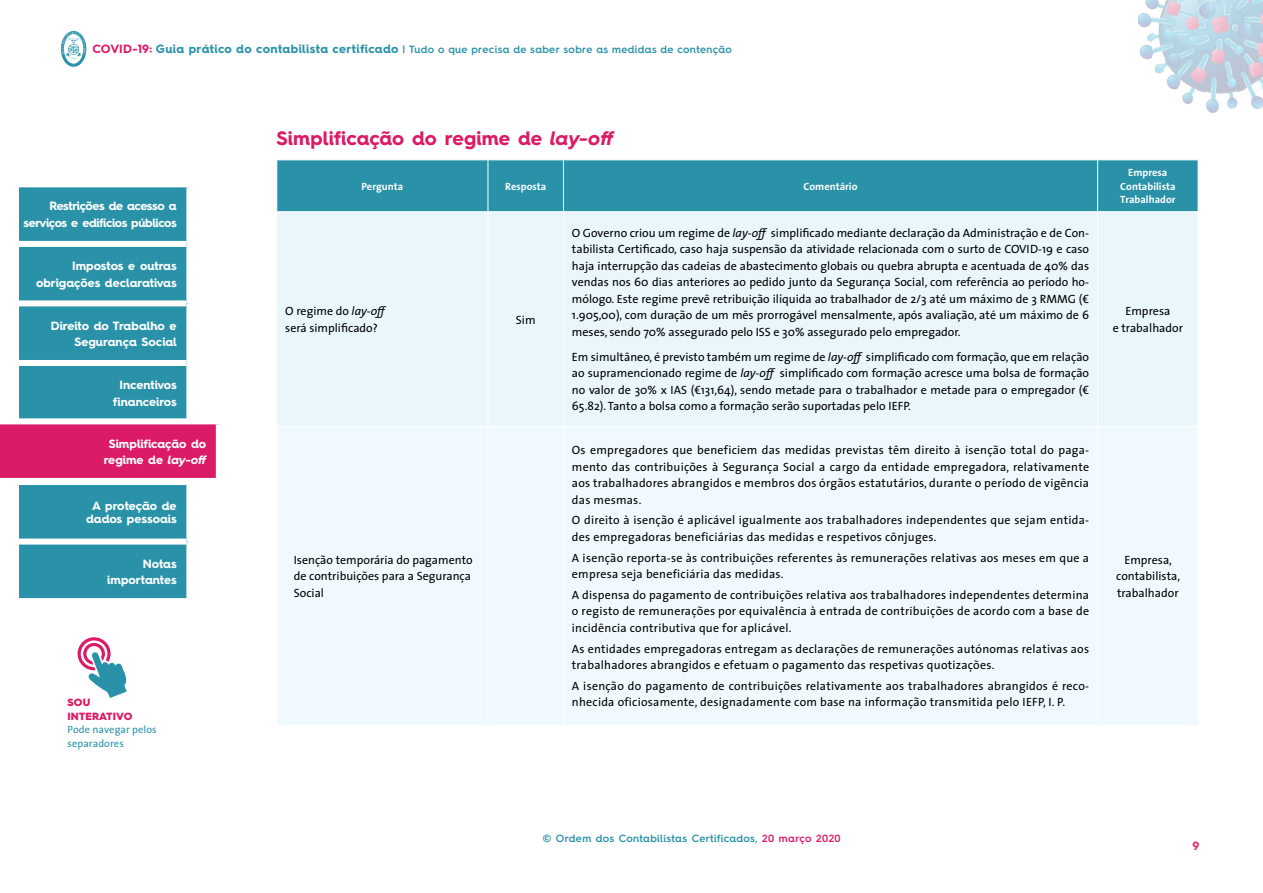
<style>
.page{position:relative;width:1263px;height:893px;background:#fff}
.page>*{position:absolute;margin:0;border:0;box-sizing:border-box;transform-origin:0 0}
.t1{font:700 19.5px "Hurme Geometric Sans 4";color:#db1b67}
.t2{font:12px/16.5px "The Sans";letter-spacing:.02em;color:#000;text-align:justify}
.t3{font:700 12px/16.5px "Hurme Geometric Sans 4";letter-spacing:-.005em;color:#fff;text-align:center}
.t4{font:12px/16.5px "The Sans";color:#000}
.t5{font:700 12px/16.5px "Hurme Geometric Sans 4";letter-spacing:-.035em;color:#fff;text-align:right}
.t6{font:700 12px "Hurme Geometric Sans 4";color:#db1b67}
.t7{font:600 10.5px "Hurme Geometric Sans 4";letter-spacing:.03em;color:#2992a8}
.t8{font:700 10.5px/13.5px "The Sans";color:#fff;text-align:center}
.t9{font:10.5px/13.5px "The Sans";letter-spacing:.01em;color:#2992a8}
.t10{font:900 10.5px/13.5px "Hurme Geometric Sans 4";letter-spacing:.02em;color:#db1b67}
.s1{font-weight:700;font-size:12px;color:#db1b67}
.s2{font-weight:700;font-size:12px}
.s3{font-style:italic}
.s4{color:#db1b67}
</style>
<div class="page">
<div style="left:19px;top:187px;width:167px;height:411px;background:#2992a8"></div>
<div style="left:0;top:241px;width:186px;height:6px;background:#fff"></div>
<div style="left:0;top:300px;width:186px;height:6px;background:#fff"></div>
<div style="left:0;top:360px;width:186px;height:6px;background:#fff"></div>
<div style="left:0;top:479px;width:186px;height:6px;background:#fff"></div>
<div style="left:0;top:539px;width:186px;height:6px;background:#fff"></div>
<svg style="left:78px;top:637px;width:49px;height:61px"></svg>
<img style="left:1204px;top:0;width:33px;height:113px">
<img style="left:1251px;top:0;width:12px;height:109px">
<img style="left:1178px;top:0;width:20px;height:104px">
<img style="left:1244px;top:0;width:7px;height:95px">
<img style="left:1164px;top:0;width:14px;height:90px">
<img style="left:1198px;top:0;width:6px;height:93px">
<img style="left:1237px;top:0;width:7px;height:92px">
<img style="left:1151px;top:0;width:13px;height:74px">
<img style="left:1139px;top:41px;width:12px;height:19px">
<img style="left:1145px;top:0;width:6px;height:41px">
<img style="left:1138px;top:13px;width:7px;height:15px">
<svg style="left:61px;top:31px;width:25px;height:36px"></svg>
<div style="left:277px;top:160px;width:921px;height:51px;background:#2992a8"></div>
<div style="left:277px;top:212px;width:921px;height:214px;background:#e9f7fc"></div>
<div style="left:277px;top:427px;width:920px;height:298px;background:#f0f9fd"></div>
<hr style="left:488px;top:160px;width:1px;height:51px;background:#fff">
<hr style="left:563px;top:160px;width:1px;height:51px;background:#fff">
<hr style="left:1097px;top:160px;width:1px;height:51px;background:#fff">
<hr style="left:488px;top:212px;width:1px;height:214px;background:#fff">
<hr style="left:563px;top:212px;width:1px;height:214px;background:#fff">
<hr style="left:1097px;top:212px;width:1px;height:214px;background:#fff">
<hr style="left:488px;top:427px;width:1px;height:298px;background:#fff">
<hr style="left:563px;top:427px;width:1px;height:298px;background:#fff">
<hr style="left:1097px;top:427px;width:1px;height:298px;background:#fff">
<div style="left:0;top:421px;width:219px;height:60px;background:#db1b67"></div>
<div style="left:0;top:418px;width:222px;height:6px;background:#fff"></div>
<div style="left:216px;top:424px;width:6px;height:54px;background:#fff"></div>
<div style="left:0;top:478px;width:222px;height:6px;background:#fff"></div>
<p class="t7" style="left:92px;top:42px;width:641px"><span class="s1">COVID-19:</span> <span class="s2">Guia prático do contabilista certificado</span> | Tudo o que precisa de saber sobre as medidas de contenção</p>
<p class="t5" style="left:23px;top:198px;width:155px">Restrições de acesso a serviços e edifícios públicos</p>
<p class="t3" style="left:36px;top:257px;width:142px;text-align:right">Impostos e outras obrigações declarativas</p>
<p class="t3" style="left:51px;top:317px;width:128px;text-align:right">Direito do Trabalho e<br>Segurança Social</p>
<p class="t3" style="left:113px;top:376px;width:65px">Incentivos financeiros</p>
<p class="t3" style="left:74px;top:436px;width:105px">Simplificação do regim de <span class="s3">lay-off</span></p>
<p class="t3" style="left:86px;top:498px;width:92px;line-height:13.5px">A proteção de dados pessoais</p>
<p class="t3" style="left:107px;top:555px;width:71px;text-align:right">Notas importantes</p>
<p class="t3" style="left:104px;top:435px;width:105px">Simplificação do regime de <span class="s3">lay-off</span></p>
<p class="t10" style="left:68px;top:695px;width:66px">SOU<br>INTERATIVO</p>
<p class="t9" style="left:68px;top:722px;width:91px">Pode navegar pelos separadores</p>
<h1 class="t1" style="left:276px;top:124px;width:340px">Simplificação do regime de <span class="s3">lay-off</span></h1>
<p class="t8" style="left:361px;top:179px;width:43px">Pergunta</p>
<p class="t8" style="left:505px;top:179px;width:43px">Resposta</p>
<p class="t8" style="left:803px;top:179px;width:56px">Comentário</p>
<p class="t4" style="left:285px;top:303px;width:105px">O regime do <span class="s3">lay-off </span>será simplificado?</p>
<p class="t2" style="left:516px;top:311px;width:21px">Sim</p>
<p class="t4" style="left:294px;top:551px;width:180px">Isenção temporária do pagamento de contribuições para a Segurança<br>Social</p>
<p class="t2" style="left:572px;top:224px;width:519px">O Governo criou um regime de <span class="s3">lay-off</span> simplificado mediante declaração da Administração e de Con&shy;tabilista Certificado, caso haja suspensão da atividade relacionada com o surto de COVID-19 e caso haja interrupção das cadeias de abastecimento globais ou quebra abrupta e acentuada de 40% das vendas nos 60 dias anteriores ao pedido junto da Segurança Social, com referência ao período ho&shy;mólogo. Este regime prevê retribuição ilíquida ao trabalhador de 2/3 até um máximo de 3 RMMG (€ 1.905,00), com duração de um mês prorrogável mensalmente, após avaliação, até um máximo de 6 meses, sendo 70% assegurado pelo ISS e 30% assegurado pelo empregador.</p>
<p class="t2" style="left:572px;top:348px;width:519px">Em simultâneo, é previsto também um regime de <span class="s3">lay-off</span> simplificado com formação, que em relação ao supramencionado regime de <span class="s3">lay-off</span> simplificado com formação acresce uma bolsa de formação no valor de 30% x IAS (€131,64), sendo metade para o trabalhador e metade para o empregador (€ 65.82). Tanto a bolsa como a formação serão suportadas pelo IEFP.</p>
<p class="t2" style="left:572px;top:442px;width:519px">Os empregadores que beneficiem das medidas previstas têm direito à isenção total do paga&shy;mento das contribuições à Segurança Social a cargo da entidade empregadora, relativamente aos trabalhadores abrangidos e membros dos órgãos estatutários, durante o período de vigência das mesmas.</p>
<p class="t2" style="left:572px;top:512px;width:519px">O direito à isenção é aplicável igualmente aos trabalhadores independentes que sejam entida&shy;des empregadoras beneficiárias das medidas e respetivos cônjuges.</p>
<p class="t2" style="left:572px;top:549px;width:519px">A isenção reporta-se às contribuições referentes às remunerações relativas aos meses em que a empresa seja beneficiária das medidas.</p>
<p class="t2" style="left:572px;top:586px;width:519px">A dispensa do pagamento de contribuições relativa aos trabalhadores independentes determina o registo de remunerações por equivalência à entrada de contribuições de acordo com a base de incidência contributiva que for aplicável.</p>
<p class="t2" style="left:572px;top:640px;width:519px">As entidades empregadoras entregam as declarações de remunerações autónomas relativas aos trabalhadores abrangidos e efetuam o pagamento das respetivas quotizações.</p>
<p class="t2" style="left:572px;top:677px;width:519px">A isenção do pagamento de contribuições relativamente aos trabalhadores abrangidos é reco&shy;nhecida oficiosamente, designadamente com base na informação transmitida pelo IEFP, I. P.</p>
<p class="t8" style="left:1120px;top:166px;width:57px">Empresa<br>Contabilista<br>Trabalhador</p>
<p class="t4" style="left:1113px;top:303px;width:72px;text-align:center">Empresa<br>e trabalhador</p>
<p class="t4" style="left:1116px;top:551px;width:65px;text-align:center">Empresa, contabilista, trabalhador</p>
<p class="t7" style="left:543px;top:831px;width:300px">© Ordem dos Contabilistas Certificados, <span class="s4">20 março 2020</span></p>
<p class="t6" style="left:1192px;top:837px;width:8px">9</p>
</div>
